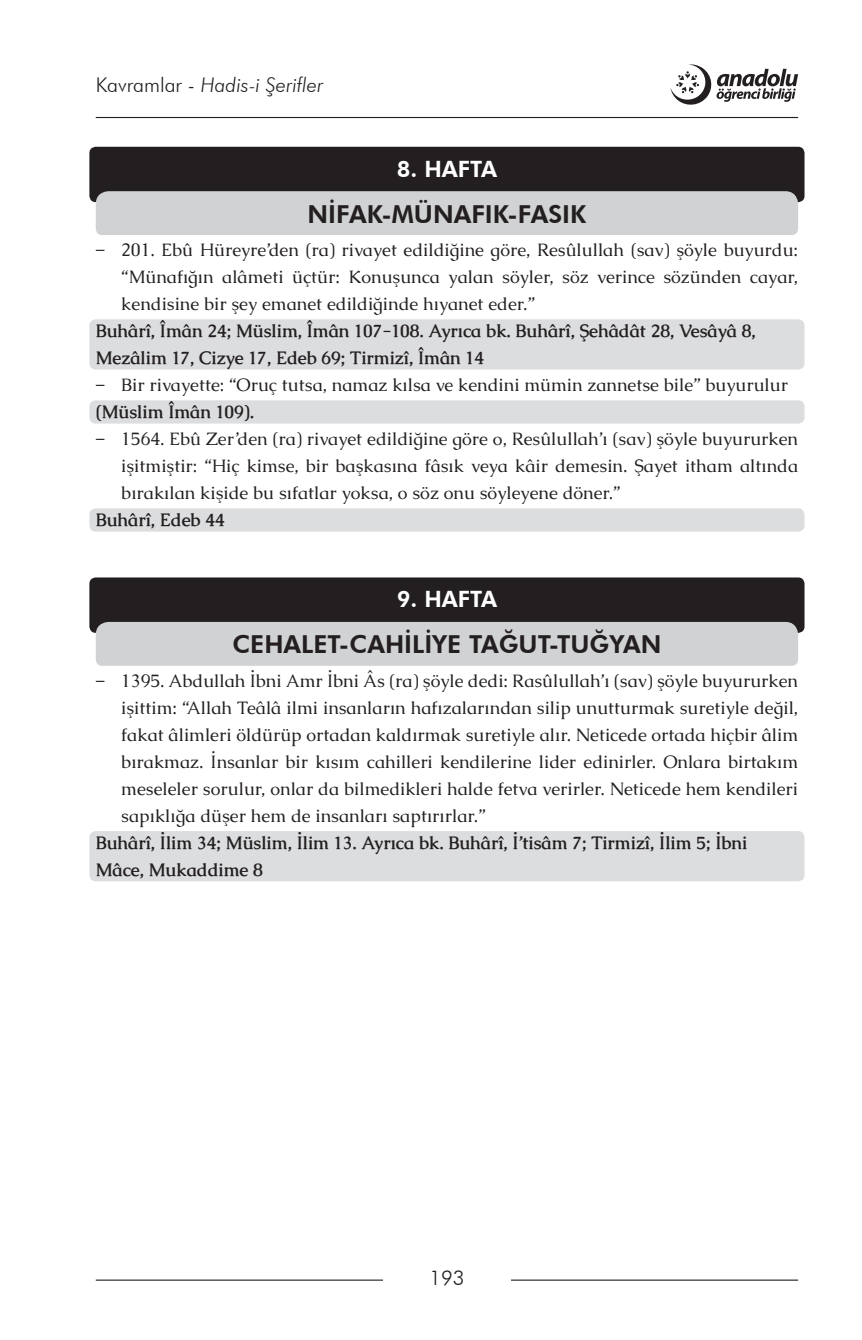
<style>
.page{position:relative;width:862px;height:1340px;background:#fff}
.page>*{position:absolute;margin:0;border:0;box-sizing:border-box;transform-origin:0 0}
.HAFTA_BAŞLIK{font:800 24.75px "Futura BT";color:#231f20}
.HAFTALAR{font:800 22.5px "Futura BT";color:#fff}
.t1{font:italic 300 20.25px "Futura BT";color:#231f20}
.t2{font:300 20.25px "Futura BT";color:#231f20}
.t3{font:18px/27px "Caudex";color:#231f20;text-align:justify}
.EZBER_AYETİ___TAVSİY{font:700 18px/27px "Caudex";color:#231f20}
.s1{font-style:normal}
.s2{font-family:"Palatino Linotype"}
</style>
<div class="page">
<hr style="left:96px;top:117px;width:701px;height:1px;background:#231f20">
<hr style="left:96px;top:1279px;width:701px;height:1px;background:#231f20">
<div style="left:383px;top:1257px;width:127px;height:27px;background:#fff"></div>
<svg style="left:670px;top:64px;width:127px;height:41px"></svg>
<div style="left:89px;top:147px;width:715px;height:55px;background:#231f20;border-radius:6px"></div>
<div style="left:96px;top:191px;width:701px;height:44px;background:#d1d2d4"></div>
<div style="left:89px;top:319px;width:715px;height:50px;background:#dcdddf;border-radius:6px"></div>
<div style="left:89px;top:400px;width:715px;height:23px;background:#dcdddf;border-radius:6px"></div>
<div style="left:89px;top:508px;width:715px;height:23px;background:#dcdddf;border-radius:6px"></div>
<div style="left:89px;top:577px;width:715px;height:56px;background:#231f20;border-radius:6px"></div>
<div style="left:96px;top:622px;width:701px;height:44px;background:#d1d2d4"></div>
<div style="left:89px;top:831px;width:715px;height:50px;background:#dcdddf;border-radius:6px"></div>
<p class="t1" style="left:96px;top:73px;width:229px"><span class="s1">Kavramlar -</span> Hadis-i Şerifler</p>
<p class="HAFTALAR" style="left:396px;top:155px;width:102px">8. HAFTA</p>
<p class="HAFTA_BAŞLIK" style="left:307px;top:199px;width:280px">NİFAK-MÜNAFIK-FASIK</p>
<p class="t3" style="left:121px;top:236px;width:678px;text-indent:-26px"><span class="s2">−</span> 201. Ebû Hüreyre’den (ra) rivayet edildiğine göre, Resûlullah (sav) şöyle buyurdu: “Münafığın alâmeti üçtür: Konuşunca yalan söyler, söz verince sözünden cayar, kendisine bir şey emanet edildiğinde hıyanet eder.”</p>
<p class="EZBER_AYETİ___TAVSİY" style="left:96px;top:317px;width:661px">Buhârî, Îmân 24; Müslim, Îmân 107-108. Ayrıca bk. Buhârî, Şehâdât 28, Vesâyâ 8,<br>Mezâlim 17, Cizye 17, Edeb 69; Tirmizî, Îmân 14</p>
<p class="t3" style="left:96px;top:371px;width:693px"><span class="s2">−</span> Bir rivayette: “Oruç tutsa, namaz kılsa ve kendini mümin zannetse bile” buyurulur</p>
<p class="EZBER_AYETİ___TAVSİY" style="left:96px;top:398px;width:160px">(Müslim Îmân 109).</p>
<p class="t3" style="left:121px;top:425px;width:678px;text-indent:-26px"><span class="s2">−</span> 1564. Ebû Zer’den (ra) rivayet edildiğine göre o, Resûlullah’ı (sav) şöyle buyururken işitmiştir: “Hiç kimse, bir başkasına fâsık veya kâir demesin. Şayet itham altında bırakılan kişide bu sıfatlar yoksa, o söz onu söyleyene döner.”</p>
<p class="EZBER_AYETİ___TAVSİY" style="left:96px;top:506px;width:130px">Buhârî, Edeb 44</p>
<p class="HAFTALAR" style="left:396px;top:585px;width:102px">9. HAFTA</p>
<p class="HAFTA_BAŞLIK" style="left:232px;top:629px;width:430px">CEHALET-CAHİLİYE TAĞUT-TUĞYAN</p>
<p class="t3" style="left:121px;top:667px;width:678px;text-indent:-26px"><span class="s2">−</span> 1395. Abdullah İbni Amr İbni Âs (ra) şöyle dedi: Rasûlullah’ı (sav) şöyle buyururken işittim: “Allah Teâlâ ilmi insanların hafızalarından silip unutturmak suretiyle değil, fakat âlimleri öldürüp ortadan kaldırmak suretiyle alır. Neticede ortada hiçbir âlim bırakmaz. İnsanlar bir kısım cahilleri kendilerine lider edinirler. Onlara birtakım meseleler sorulur, onlar da bilmedikleri halde fetva verirler. Neticede hem kendileri sapıklığa düşer hem de insanları saptırırlar.”</p>
<p class="EZBER_AYETİ___TAVSİY" style="left:96px;top:829px;width:652px">Buhârî, İlim 34; Müslim, İlim 13. Ayrıca bk. Buhârî, İ’tisâm 7; Tirmizî, İlim 5; İbni<br>Mâce, Mukaddime 8</p>
<p class="t2" style="left:429px;top:1265px;width:36px">193</p>
</div>
